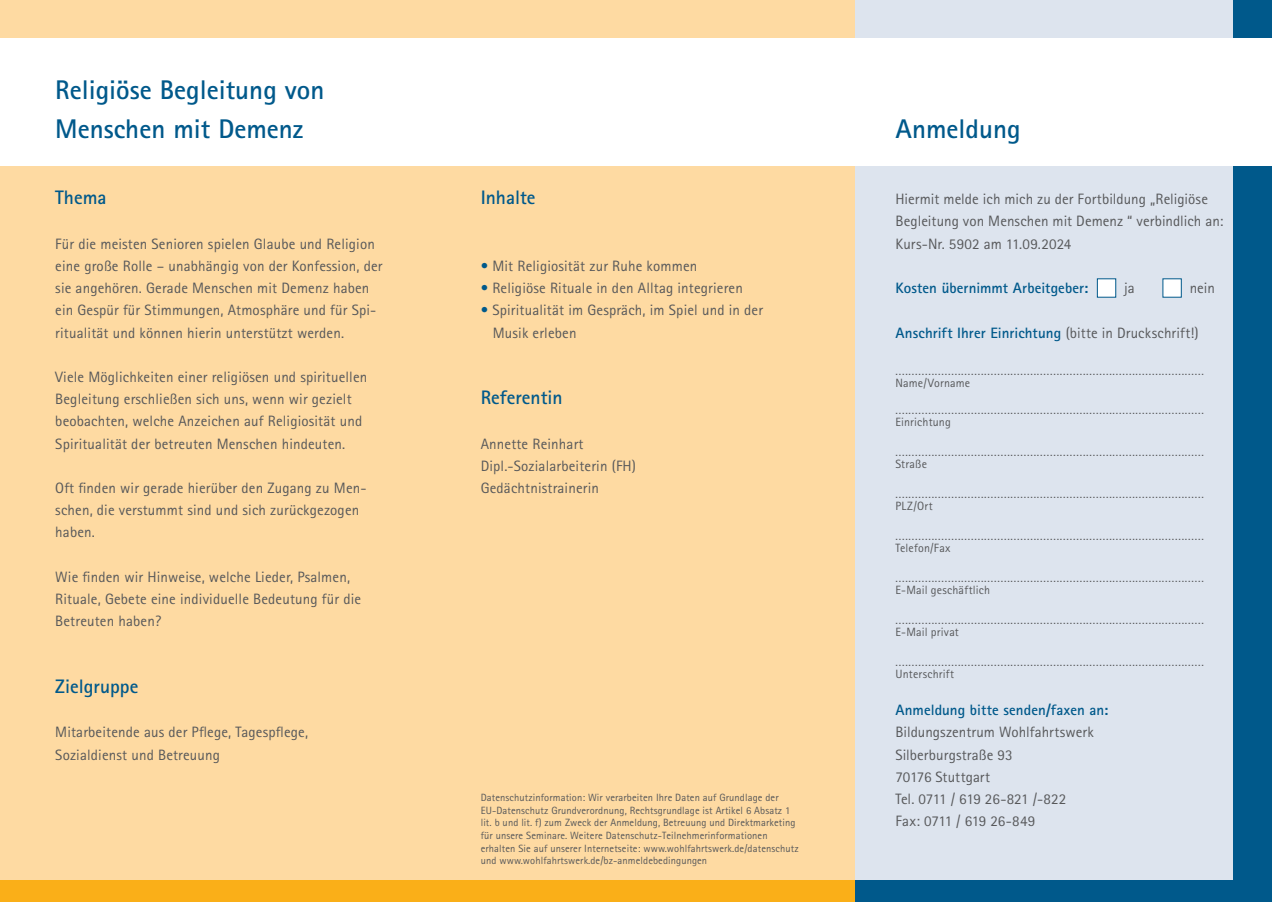
<style>
.page{position:relative;width:1272px;height:902px;background:#fff}
.page>*{position:absolute;margin:0;border:0;box-sizing:border-box;transform-origin:0 0}
.t1{font:700 27px/39px "Rotis Sans Serif Std";color:#00598b}
.t2{font:700 19.5px "Rotis Sans Serif Std";color:#00598b}
.t3{font:15px/22.2px "Rotis Sans Serif Std";letter-spacing:.01em;color:#57585a}
.t4{font:700 15px "Rotis Sans Serif Std";color:#00598b}
.t5{font:12px/12px "Rotis Sans Serif Std";letter-spacing:.015em;color:#57585a}
.t6{font:10.5px/12.6px "Rotis Sans Serif Std";letter-spacing:.01em;color:#57585a}
.s1{color:#00598b}
.s2{font-weight:400;color:#57585a}
</style>
<div class="page">
<div style="left:0;top:0;width:1271px;height:901px;background:#fedaa2"></div>
<div style="left:855px;top:0;width:416px;height:901px;background:#dde4ee"></div>
<div style="left:0;top:880px;width:855px;height:21px;background:#faaf18"></div>
<div style="left:855px;top:880px;width:416px;height:21px;background:#00598b"></div>
<div style="left:1233px;top:0;width:38px;height:901px;background:#00598b"></div>
<div style="left:0;top:38px;width:1271px;height:128px;background:#fff"></div>
<div style="left:1096px;top:278px;width:20px;height:19px;background:#fff"></div>
<div style="left:1162px;top:278px;width:19px;height:19px;background:#fff"></div>
<h1 class="t1" style="left:55px;top:70px;width:270px">Religiöse Begleitung von<br>Menschen mit Demenz</h1>
<h2 class="t2" style="left:55px;top:185px;width:53px">Thema</h2>
<p class="t3" style="left:55px;top:232px;width:329px">Für die meisten Senioren spielen Glaube und Religion eine große Rolle – unabhängig von der Konfession, der sie angehören. Gerade Menschen mit Demenz haben ein Gespür für Stimmungen, Atmosphäre und für Spi&shy;ritualität und können hierin unterstützt werden.</p>
<p class="t3" style="left:55px;top:366px;width:313px">Viele Möglichkeiten einer religiösen und spirituellen Begleitung erschließen sich uns, wenn wir gezielt beobachten, welche Anzeichen auf Religiosität und Spiritualität der betreuten Menschen hindeuten.</p>
<p class="t3" style="left:55px;top:477px;width:313px">Oft finden wir gerade hierüber den Zugang zu Men&shy;schen, die verstummt sind und sich zurückgezogen haben.</p>
<p class="t3" style="left:55px;top:565px;width:307px">Wie finden wir Hinweise, welche Lieder, Psalmen,<br>Rituale, Gebete eine individuelle Bedeutung für die<br>Betreuten haben?</p>
<h2 class="t2" style="left:55px;top:674px;width:85px">Zielgruppe</h2>
<p class="t3" style="left:55px;top:721px;width:254px">Mitarbeitende aus der Pflege, Tagespflege,<br>Sozialdienst und Betreuung</p>
<h2 class="t2" style="left:480px;top:185px;width:56px">Inhalte</h2>
<p class="t3" style="left:480px;top:255px;width:218px"><span class="s1">•</span> Mit Religiosität zur Ruhe kommen</p>
<p class="t3" style="left:480px;top:277px;width:264px"><span class="s1">•</span> Religiöse Rituale in den Alltag integrieren</p>
<p class="t3" style="left:493px;top:299px;width:272px;text-indent:-12px"><span class="s1">•</span> Spiritualität im Gespräch, im Spiel und in der<br>Musik erleben</p>
<h2 class="t2" style="left:480px;top:385px;width:83px">Referentin</h2>
<p class="t3" style="left:480px;top:432px;width:157px">Annette Reinhart<br>Dipl.-Sozialarbeiterin (FH)<br>Gedächtnistrainerin</p>
<p class="t6" style="left:480px;top:791px;width:319px">Datenschutzinformation: Wir verarbeiten Ihre Daten auf Grundlage der EU-Datenschutz Grundverordnung, Rechtsgrundlage ist Artikel 6 Absatz 1 lit. b und lit. f) zum Zweck der Anmeldung, Betreuung und Direktmarketing für unsere Seminare. Weitere Datenschutz-Teilnehmerinformationen erhalten Sie auf unserer Internetseite: www.wohlfahrtswerk.de/datenschutz und www.wohlfahrtswerk.de/bz-anmeldebedingungen</p>
<h1 class="t1" style="left:895px;top:109px;width:127px">Anmeldung</h1>
<p class="t3" style="left:895px;top:188px;width:329px">Hiermit melde ich mich zu der Fortbildung „Religiöse<br>Begleitung von Menschen mit Demenz “ verbindlich an:<br>Kurs-Nr. 5902 am 11.09.2024</p>
<p class="t4" style="left:895px;top:278px;width:194px">Kosten übernimmt Arbeitgeber:</p>
<p class="t3" style="left:1124px;top:277px;width:12px">ja</p>
<p class="t3" style="left:1189px;top:277px;width:27px">nein</p>
<p class="t4" style="left:895px;top:323px;width:304px">Anschrift Ihrer Einrichtung <span class="s2">(bitte in Druckschrift!)</span></p>
<p class="t5" style="left:895px;top:365px;width:310px">..............................................................................................<br>Name/Vorname</p>
<p class="t5" style="left:895px;top:404px;width:310px">..............................................................................................<br>Einrichtung</p>
<p class="t5" style="left:895px;top:446px;width:310px">..............................................................................................<br>Straße</p>
<p class="t5" style="left:895px;top:488px;width:310px">..............................................................................................<br>PLZ/Ort</p>
<p class="t5" style="left:895px;top:530px;width:310px">..............................................................................................<br>Telefon/Fax</p>
<p class="t5" style="left:895px;top:572px;width:310px">..............................................................................................<br>E-Mail geschäftlich</p>
<p class="t5" style="left:895px;top:614px;width:310px">..............................................................................................<br>E-Mail privat</p>
<p class="t5" style="left:895px;top:656px;width:310px">..............................................................................................<br>Unterschrift</p>
<p class="t4" style="left:895px;top:700px;width:214px">Anmeldung bitte senden/faxen an:</p>
<p class="t3" style="left:895px;top:721px;width:200px">Bildungszentrum Wohlfahrtswerk<br>Silberburgstraße 93<br>70176 Stuttgart<br>Tel. 0711 / 619 26-821 /-822<br>Fax: 0711 / 619 26-849</p>
</div>
